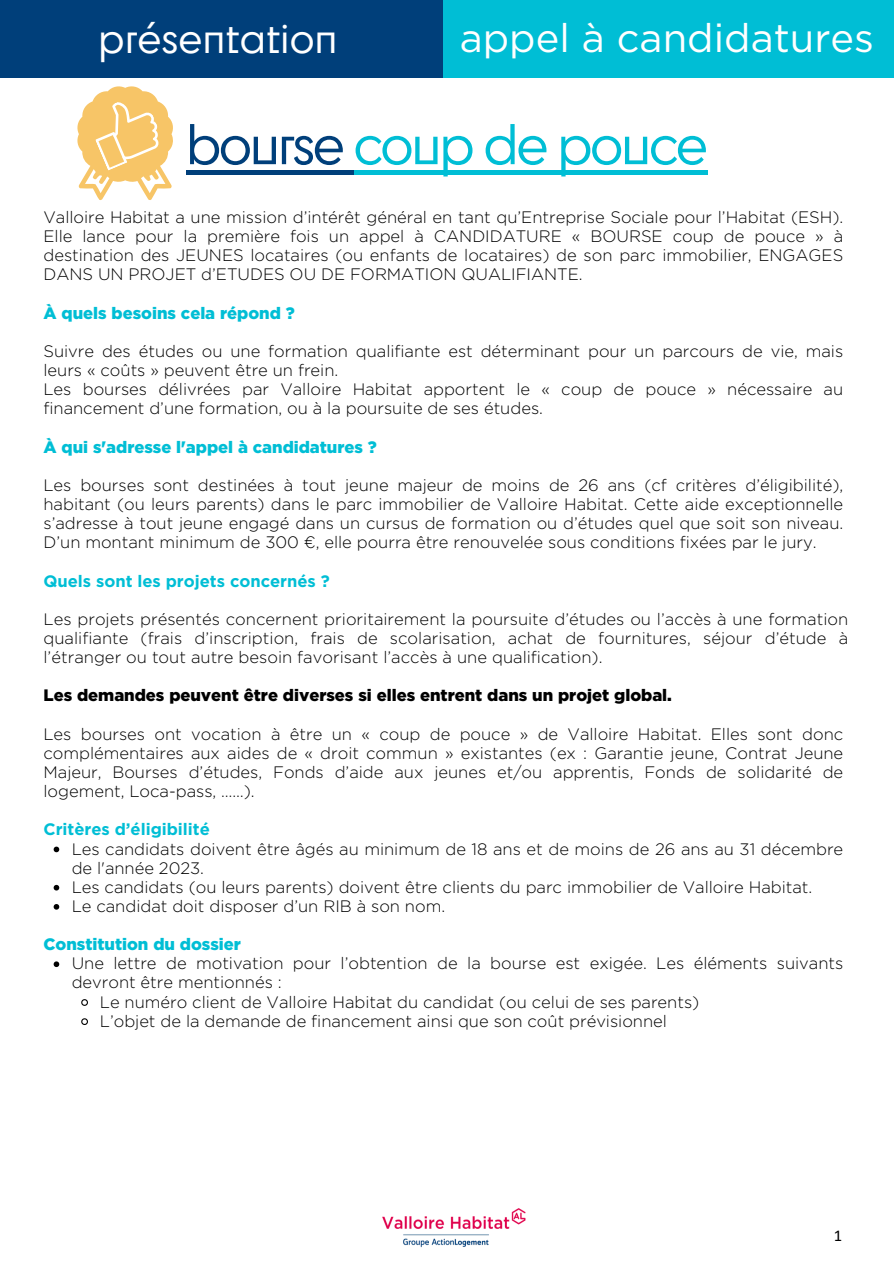
<style>
.page{position:relative;width:894px;height:1264px;background:#fff}
.page>*{position:absolute;margin:0;border:0;box-sizing:border-box;transform-origin:0 0}
.t1{font:53.55px "Cy";letter-spacing:-.05em;color:#00bed5}
.t2{font:39.9px "Gotham";color:#fff}
.t3{font:39.9px "Cy";color:#fff}
.t4{font:300 16.5px/19.2px "Gotham";color:#000;text-align:justify}
.t5{font:900 16.5px "Gotham";color:#00bed5}
.t6{font:900 16.5px "Gotham";color:#000}
.t7{font:700 16.5px "Gotham";color:#00bed5}
.t8{font:16.5px "Calibri";color:#000}
.s1{color:#003f7a}
</style>
<div class="page">
<img style="left:382px;top:1208px;width:144px;height:40px">
<div style="left:0;top:0;width:443px;height:77px;background:#003f7a"></div>
<div style="left:443px;top:0;width:450px;height:77px;background:#00bed5"></div>
<svg style="left:54px;top:846px;width:5px;height:6px"></svg>
<svg style="left:54px;top:884px;width:5px;height:6px"></svg>
<svg style="left:54px;top:904px;width:5px;height:5px"></svg>
<svg style="left:54px;top:961px;width:5px;height:6px"></svg>
<svg style="left:81px;top:999px;width:7px;height:7px"></svg>
<svg style="left:81px;top:1018px;width:7px;height:7px"></svg>
<svg style="left:77px;top:86px;width:96px;height:114px"></svg>
<div style="left:186px;top:170px;width:167px;height:5px;background:#003f7a"></div>
<div style="left:353px;top:170px;width:354px;height:5px;background:#00bed5"></div>
<p class="t3" style="left:98px;top:11px;width:241px">présentation</p>
<p class="t2" style="left:459px;top:13px;width:415px">appel à candidatures</p>
<h1 class="t1" style="left:186px;top:107px;width:523px"><span class="s1">bourse</span> coup de pouce</h1>
<p class="t4" style="left:43px;top:207px;width:801px">Valloire Habitat a une mission d’intérêt général en tant qu’Entreprise Sociale pour l’Habitat (ESH).<br>Elle lance pour la première fois un appel à CANDIDATURE « BOURSE coup de pouce » à destination des JEUNES locataires (ou enfants de locataires) de son parc immobilier, ENGAGES DANS UN PROJET d’ETUDES OU DE FORMATION QUALIFIANTE.</p>
<p class="t5" style="left:43px;top:303px;width:253px">À quels besoins cela répond ?</p>
<p class="t4" style="left:43px;top:341px;width:801px;text-align:left">Suivre des études ou une formation qualifiante est déterminant pour un parcours de vie, mais leurs « coûts » peuvent être un frein.<br>Les bourses délivrées par Valloire Habitat apportent le « coup de pouce » nécessaire au financement d’une formation, ou à la poursuite de ses études.</p>
<p class="t5" style="left:43px;top:437px;width:335px">À qui s'adresse l'appel à candidatures ?</p>
<p class="t4" style="left:43px;top:475px;width:801px">Les bourses sont destinées à tout jeune majeur de moins de 26 ans (cf critères d’éligibilité), habitant (ou leurs parents) dans le parc immobilier de Valloire Habitat. Cette aide exceptionnelle s’adresse à tout jeune engagé dans un cursus de formation ou d’études quel que soit son niveau.<br>D’un montant minimum de 300 €, elle pourra être renouvelée sous conditions fixées par le jury.</p>
<p class="t7" style="left:43px;top:570px;width:288px">Quels sont les projets concernés ?</p>
<p class="t4" style="left:43px;top:609px;width:806px">Les projets présentés concernent prioritairement la poursuite d’études ou l’accès à une formation qualifiante (frais d’inscription, frais de scolarisation, achat de fournitures, séjour d’étude à l’étranger ou tout autre besoin favorisant l’accès à une qualification).</p>
<p class="t6" style="left:43px;top:685px;width:629px">Les demandes peuvent être diverses si elles entrent dans un projet global.</p>
<p class="t4" style="left:43px;top:724px;width:801px">Les bourses ont vocation à être un « coup de pouce » de Valloire Habitat. Elles sont donc complémentaires aux aides de « droit commun » existantes (ex : Garantie jeune, Contrat Jeune Majeur, Bourses d’études, Fonds d’aide aux jeunes et/ou apprentis, Fonds de solidarité de logement, Loca-pass, ……).</p>
<p class="t7" style="left:43px;top:819px;width:168px">Critères d’éligibilité</p>
<p class="t4" style="left:72px;top:839px;width:772px;text-align:left">Les candidats doivent être âgés au minimum de 18 ans et de moins de 26 ans au 31 décembre de l'année 2023.<br>Les candidats (ou leurs parents) doivent être clients du parc immobilier de Valloire Habitat.<br>Le candidat doit disposer d’un RIB à son nom.</p>
<p class="t5" style="left:43px;top:934px;width:199px">Constitution du dossier</p>
<p class="t4" style="left:72px;top:953px;width:773px">Une lettre de motivation pour l’obtention de la bourse est exigée. Les éléments suivants</p>
<p class="t4" style="left:72px;top:972px;width:211px">devront être mentionnés :</p>
<p class="t4" style="left:100px;top:992px;width:600px">Le numéro client de Valloire Habitat du candidat (ou celui de ses parents)</p>
<p class="t4" style="left:100px;top:1011px;width:568px">L’objet de la demande de financement ainsi que son coût prévisionnel</p>
<h2 class="t8" style="left:833px;top:1228px;width:10px">1</h2>
</div>
